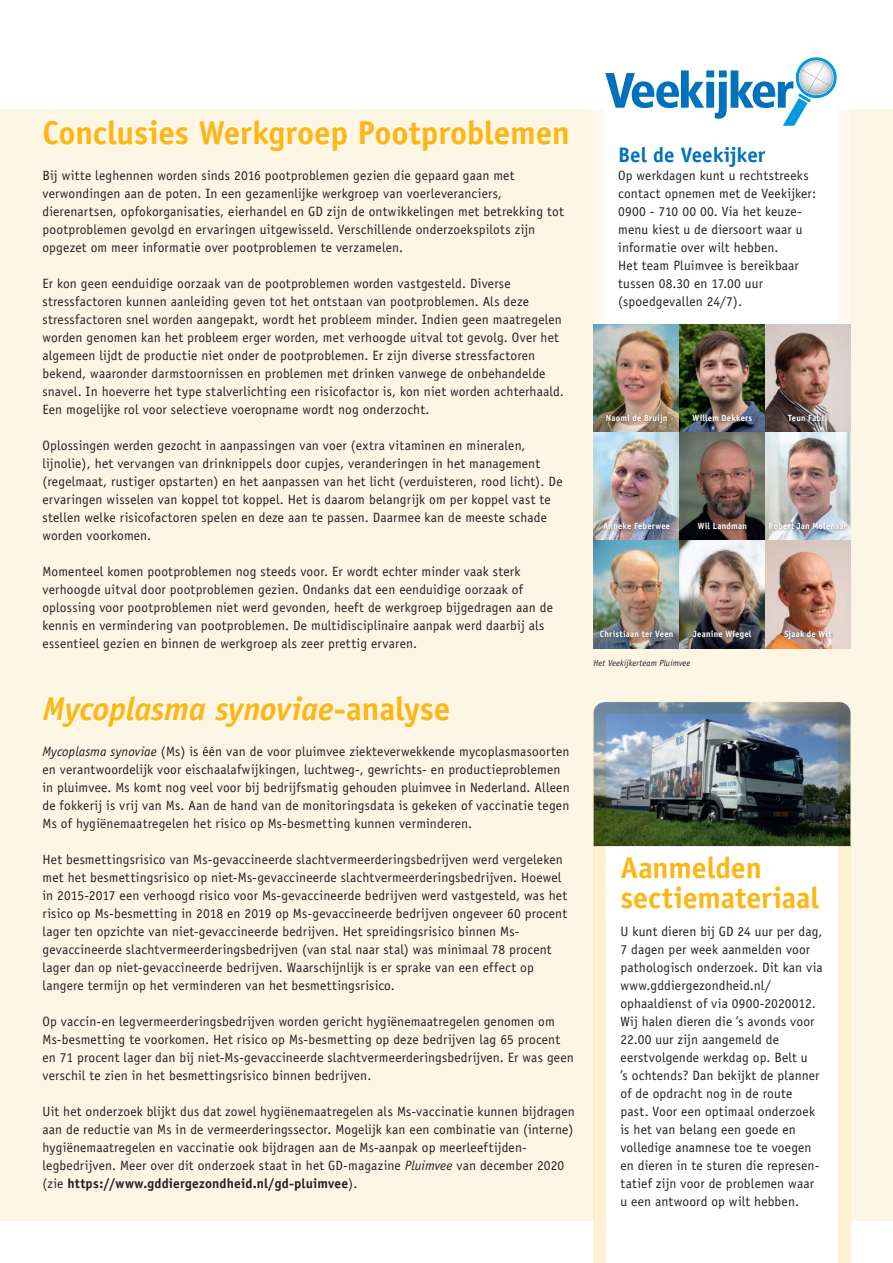
<style>
.page{position:relative;width:893px;height:1263px;background:#fff}
.page>*{position:absolute;margin:0;border:0;box-sizing:border-box;transform-origin:0 0}
.t1{font:700 33px "Officina Sans";letter-spacing:-.005em;color:#fcb615}
.t2{font:italic 700 33px "Officina Sans";letter-spacing:-.01em;color:#fcb615}
.t3{font:700 30px/30px "Officina Sans";letter-spacing:-.005em;color:#fcb615}
.t4{font:700 21px "Officina Sans";letter-spacing:-.005em;color:#0071bb}
.t5{font:13.5px/18px "Officina Sans";letter-spacing:.01em;color:#231f20}
.t6{font:700 9px "Officina Sans";letter-spacing:.025em;color:#fff;scale:.95 1}
.t7{font:italic 9px "Officina Sans";letter-spacing:.015em;color:#231f20;scale:.95 1}
.s1{font-style:normal}
.s2{font-style:italic}
.s3{font-weight:700}
</style>
<div class="page">
<div style="left:0;top:108px;width:893px;height:1112px;background:#fef6e5"></div>
<div style="left:0;top:0;width:893px;height:109px;background:#fff"></div>
<div style="left:593px;top:95px;width:257px;height:530px;background:#fefaf1"></div>
<div style="left:605px;top:108px;width:232px;height:504px;background:#fff"></div>
<svg style="left:605px;top:57px;width:232px;height:69px"></svg>
<img style="left:594px;top:324px;width:85px;height:108px">
<img style="left:679px;top:324px;width:86px;height:108px">
<svg style="left:765px;top:324px;width:86px;height:108px;background:#a28c84"></svg>
<img style="left:594px;top:432px;width:85px;height:108px">
<svg style="left:679px;top:432px;width:86px;height:108px;background:#6c5e54"></svg>
<img style="left:765px;top:432px;width:86px;height:108px">
<img style="left:594px;top:540px;width:85px;height:108px">
<img style="left:679px;top:540px;width:86px;height:108px">
<img style="left:765px;top:540px;width:86px;height:108px">
<div style="left:593px;top:702px;width:257px;height:561px;background:#fcb615;opacity:.2"></div>
<svg style="left:606px;top:715px;width:232px;height:548px;background:#d8dbdc"></svg>
<div style="left:605px;top:413px;width:65px;height:13px;background:#231f20;opacity:.5"></div>
<div style="left:602px;top:521px;width:71px;height:11px;background:#231f20;opacity:.5"></div>
<div style="left:599px;top:629px;width:77px;height:11px;background:#231f20;opacity:.5"></div>
<div style="left:691px;top:413px;width:64px;height:11px;background:#231f20;opacity:.5"></div>
<div style="left:697px;top:521px;width:52px;height:11px;background:#231f20;opacity:.5"></div>
<div style="left:692px;top:629px;width:62px;height:13px;background:#231f20;opacity:.5"></div>
<div style="left:787px;top:413px;width:43px;height:11px;background:#231f20;opacity:.5"></div>
<div style="left:768px;top:521px;width:82px;height:11px;background:#231f20;opacity:.5"></div>
<div style="left:783px;top:629px;width:51px;height:13px;background:#231f20;opacity:.5"></div>
<h1 class="t1" style="left:43px;top:112px;width:529px">Conclusies Werkgroep Pootproblemen</h1>
<p class="t5" style="left:43px;top:166px;width:523px">Bij witte leghennen worden sinds 2016 pootproblemen gezien die gepaard gaan met verwondingen aan de poten. In een gezamenlijke werkgroep van voerleveranciers, dierenartsen, opfokorganisaties, eierhandel en GD zijn de ontwikkelingen met betrekking tot pootproblemen gevolgd en ervaringen uitgewisseld. Verschillende onderzoekspilots zijn opgezet om meer informatie over pootproblemen te verzamelen.</p>
<p class="t5" style="left:43px;top:274px;width:523px">Er kon geen eenduidige oorzaak van de pootproblemen worden vastgesteld. Diverse stressfactoren kunnen aanleiding geven tot het ontstaan van pootproblemen. Als deze stressfactoren snel worden aangepakt, wordt het probleem minder. Indien geen maatregelen worden genomen kan het probleem erger worden, met verhoogde uitval tot gevolg. Over het algemeen lijdt de productie niet onder de pootproblemen. Er zijn diverse stressfactoren bekend, waaronder darmstoornissen en problemen met drinken vanwege de onbehandelde snavel. In hoeverre het type stalverlichting een risicofactor is, kon niet worden achterhaald.<br>Een mogelijke rol voor selectieve voeropname wordt nog onderzocht.</p>
<p class="t5" style="left:43px;top:436px;width:522px">Oplossingen werden gezocht in aanpassingen van voer (extra vitaminen en mineralen, lijnolie), het vervangen van drinknippels door cupjes, veranderingen in het management (regelmaat, rustiger opstarten) en het aanpassen van het licht (verduisteren, rood licht). De ervaringen wisselen van koppel tot koppel. Het is daarom belangrijk om per koppel vast te stellen welke risicofactoren spelen en deze aan te passen. Daarmee kan de meeste schade worden voorkomen.</p>
<p class="t5" style="left:43px;top:562px;width:512px">Momenteel komen pootproblemen nog steeds voor. Er wordt echter minder vaak sterk verhoogde uitval door pootproblemen gezien. Ondanks dat een eenduidige oorzaak of oplossing voor pootproblemen niet werd gevonden, heeft de werkgroep bijgedragen aan de kennis en vermindering van pootproblemen. De multidisciplinaire aanpak werd daarbij als essentieel gezien en binnen de werkgroep als zeer prettig ervaren.</p>
<h1 class="t2" style="left:43px;top:689px;width:409px">Mycoplasma synoviae<span class="s1">-analyse</span></h1>
<p class="t5" style="left:43px;top:742px;width:529px"><span class="s2">Mycoplasma synoviae</span> (Ms) is één van de voor pluimvee ziekteverwekkende mycoplasmasoorten en verantwoordelijk voor eischaalafwijkingen, luchtweg-, gewrichts- en productieproblemen in pluimvee. Ms komt nog veel voor bij bedrijfsmatig gehouden pluimvee in Nederland. Alleen de fokkerij is vrij van Ms. Aan de hand van de monitoringsdata is gekeken of vaccinatie tegen Ms of hygiënemaatregelen het risico op Ms-besmetting kunnen verminderen.</p>
<p class="t5" style="left:43px;top:850px;width:526px">Het besmettingsrisico van Ms-gevaccineerde slachtvermeerderingsbedrijven werd vergeleken met het besmettingsrisico op niet-Ms-gevaccineerde slachtvermeerderingsbedrijven. Hoewel in 2015-2017 een verhoogd risico voor Ms-gevaccineerde bedrijven werd vastgesteld, was het risico op Ms-besmetting in 2018 en 2019 op Ms-gevaccineerde bedrijven ongeveer 60 procent lager ten opzichte van niet-gevaccineerde bedrijven. Het spreidingsrisico binnen Ms&shy;gevaccineerde slachtvermeerderingsbedrijven (van stal naar stal) was minimaal 78 procent lager dan op niet-gevaccineerde bedrijven. Waarschijnlijk is er sprake van een effect op langere termijn op het verminderen van het besmettingsrisico.</p>
<p class="t5" style="left:43px;top:1012px;width:533px">Op vaccin-en legvermeerderingsbedrijven worden gericht hygiënemaatregelen genomen om Ms-besmetting te voorkomen. Het risico op Ms-besmetting op deze bedrijven lag 65 procent en 71 procent lager dan bij niet-Ms-gevaccineerde slachtvermeerderingsbedrijven. Er was geen verschil te zien in het besmettingsrisico binnen bedrijven.</p>
<p class="t5" style="left:43px;top:1102px;width:534px">Uit het onderzoek blijkt dus dat zowel hygiënemaatregelen als Ms-vaccinatie kunnen bijdragen aan de reductie van Ms in de vermeerderingssector. Mogelijk kan een combinatie van (interne) hygiënemaatregelen en vaccinatie ook bijdragen aan de Ms-aanpak op meerleeftijden&shy;legbedrijven. Meer over dit onderzoek staat in het GD-magazine <span class="s2">Pluimvee</span> van december 2020 (zie <span class="s3">https://www.gddiergezondheid.nl/gd-pluimvee</span>).</p>
<h3 class="t4" style="left:618px;top:142px;width:148px">Bel de Veekijker</h3>
<p class="t5" style="left:618px;top:166px;width:199px">Op werkdagen kunt u rechtstreeks contact opnemen met de Veekijker:<br>0900 - 710 00 00. Via het keuze&shy;menu kiest u de diersoort waar u informatie over wilt hebben.<br>Het team Pluimvee is bereikbaar tussen 08.30 en 17.00 uur (spoedgevallen 24/7).</p>
<p class="t6" style="left:606px;top:412px;width:66px">Naomi de Bruijn</p>
<p class="t6" style="left:693px;top:412px;width:64px">Willem Dekkers</p>
<p class="t6" style="left:788px;top:412px;width:43px">Teun Fabri</p>
<p class="t6" style="left:603px;top:520px;width:72px">Anneke Feberwee</p>
<p class="t6" style="left:698px;top:520px;width:53px">Wil Landman</p>
<p class="t6" style="left:769px;top:520px;width:84px">Robert Jan Molenaar</p>
<p class="t6" style="left:600px;top:628px;width:79px">Christiaan ter Veen</p>
<p class="t6" style="left:693px;top:628px;width:63px">Jeanine Wiegel</p>
<p class="t7" style="left:594px;top:657px;width:103px">Het Veekijkerteam Pluimvee</p>
<p class="t6" style="left:784px;top:628px;width:51px">Sjaak de Wit</p>
<h2 class="t3" style="left:620px;top:852px;width:200px">Aanmelden sectiemateriaal</h2>
<p class="t5" style="left:620px;top:922px;width:204px">U kunt dieren bij GD 24 uur per dag,<br>7 dagen per week aanmelden voor pathologisch onderzoek. Dit kan via www.gddiergezondheid.nl/ ophaaldienst of via 0900-2020012.<br>Wij halen dieren die ’s avonds voor<br>22.00 uur zijn aangemeld de eerstvolgende werkdag op. Belt u<br>’s ochtends? Dan bekijkt de planner of de opdracht nog in de route past. Voor een optimaal onderzoek is het van belang een goede en volledige anamnese toe te voegen en dieren in te sturen die represen&shy;tatief zijn voor de problemen waar u een antwoord op wilt hebben.</p>
</div>
